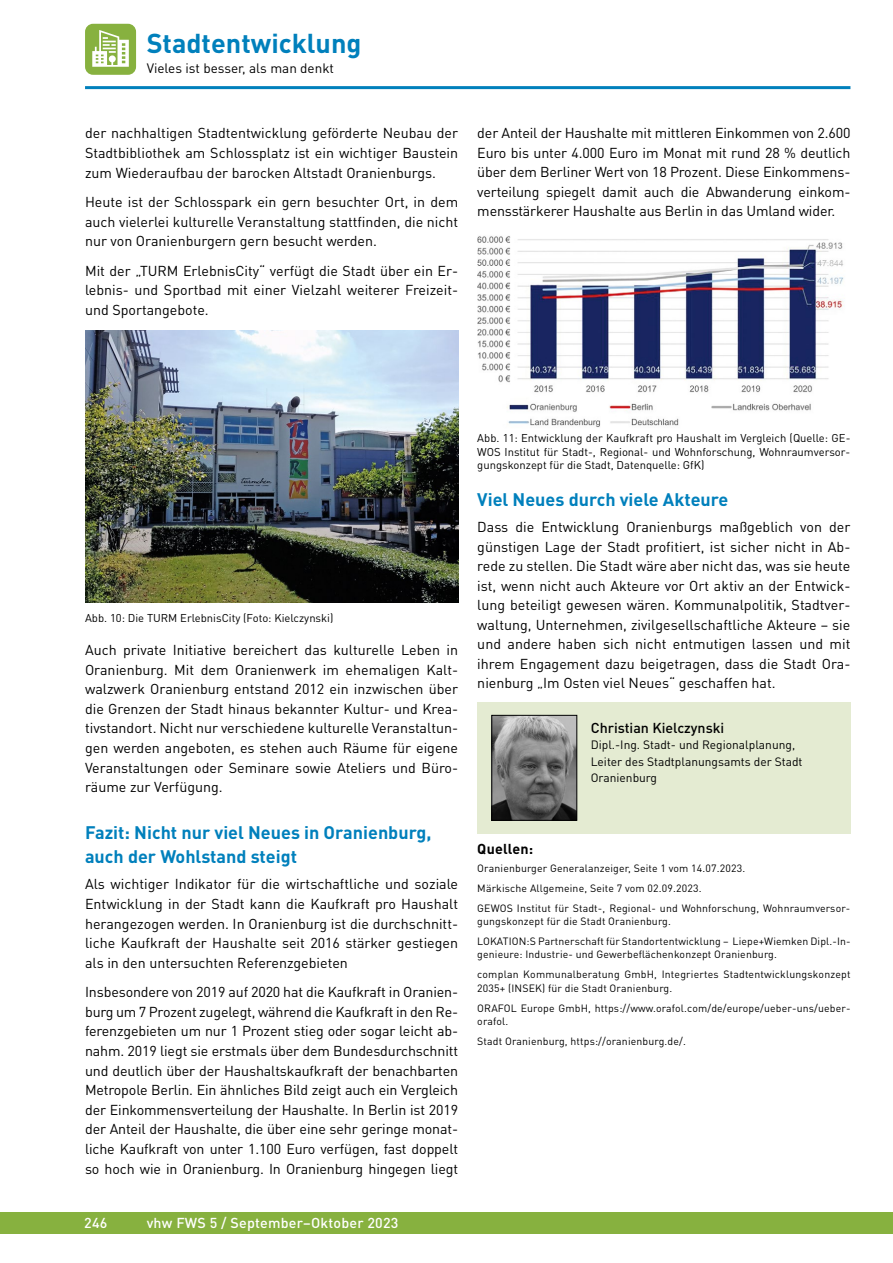
<style>
.page{position:relative;width:893px;height:1263px;background:#fff}
.page>*{position:absolute;margin:0;border:0;box-sizing:border-box;transform-origin:0 0}
.t1{font:700 27px "DIN Pro";color:#0080bc}
.t2{font:700 18px/24.2px "DIN Pro";color:#0080bc}
.t3{font:14.25px/19.6px "DIN Pro";color:#000;text-align:justify}
.t4{font:500 14.25px "DIN Pro";letter-spacing:.015em;color:#fff}
.t5{font:500 14.25px "DIN Pro";color:#000}
.t6{font:700 14.25px "DIN Pro";letter-spacing:.015em;color:#000}
.t7{font:13.5px "DIN Pro";color:#000}
.t8{font:12px/16.5px "DIN Pro";color:#000}
.t9{font:11.25px/13.5px "DIN Pro";color:#000;text-align:justify}
.t10{font:10.5px/20px "DIN Pro";letter-spacing:.015em;color:#000}
</style>
<div class="page">
<div style="left:0;top:1212px;width:893px;height:21px;background:#87b13f"></div>
<hr style="left:85px;top:86px;width:765px;height:3px;background:#0080bc">
<div style="left:85px;top:24px;width:51px;height:51px;background:#87b13f;border-radius:8px"></div>
<svg style="left:92px;top:30px;width:37px;height:37px"></svg>
<div style="left:477px;top:703px;width:373px;height:131px;background:#e4ebd2"></div>
<img style="left:493px;top:717px;width:82px;height:102px">
<div style="left:491px;top:715px;width:86px;height:106px;border:1px solid #000"></div>
<img style="left:85px;top:331px;width:373px;height:272px">
<img style="left:477px;top:236px;width:367px;height:191px">
<h1 class="t1" style="left:147px;top:25px;width:216px">Stadtentwicklung</h1>
<p class="t7" style="left:147px;top:59px;width:189px">Vieles ist besser, als man denkt</p>
<p class="t3" style="left:85px;top:123px;width:375px">der nachhaltigen Stadtentwicklung geförderte Neubau der Stadtbibliothek am Schlossplatz ist ein wichtiger Baustein zum Wiederaufbau der barocken Altstadt Oranienburgs.</p>
<p class="t3" style="left:85px;top:191px;width:375px">Heute ist der Schlosspark ein gern besuchter Ort, in dem auch vielerlei kulturelle Veranstaltung stattfinden, die nicht nur von Oranienburgern gern besucht werden.</p>
<p class="t3" style="left:85px;top:260px;width:375px">Mit der „TURM ErlebnisCity“ verfügt die Stadt über ein Er&shy;lebnis- und Sportbad mit einer Vielzahl weiterer Freizeit&shy;und Sportangebote.</p>
<p class="t3" style="left:477px;top:123px;width:375px">der Anteil der Haushalte mit mittleren Einkommen von 2.600<br>Euro bis unter 4.000 Euro im Monat mit rund 28 % deutlich über dem Berliner Wert von 18 Prozent. Diese Einkommens&shy;verteilung spiegelt damit auch die Abwanderung einkom&shy;mensstärkerer Haushalte aus Berlin in das Umland wider.</p>
<p class="t9" style="left:85px;top:610px;width:250px">Abb. 10: Die TURM ErlebnisCity (Foto: Kielczynski)</p>
<p class="t3" style="left:85px;top:639px;width:375px">Auch private Initiative bereichert das kulturelle Leben in Oranienburg. Mit dem Oranienwerk im ehemaligen Kalt&shy;walzwerk Oranienburg entstand 2012 ein inzwischen über die Grenzen der Stadt hinaus bekannter Kultur- und Krea&shy;tivstandort. Nicht nur verschiedene kulturelle Veranstaltun&shy;gen werden angeboten, es stehen auch Räume für eigene Veranstaltungen oder Seminare sowie Ateliers und Büro&shy;räume zur Verfügung.</p>
<p class="t2" style="left:85px;top:820px;width:348px">Fazit: Nicht nur viel Neues in Oranienburg, auch der Wohlstand steigt</p>
<p class="t3" style="left:85px;top:874px;width:375px">Als wichtiger Indikator für die wirtschaftliche und soziale Entwicklung in der Stadt kann die Kaufkraft pro Haushalt herangezogen werden. In Oranienburg ist die durchschnitt&shy;liche Kaufkraft der Haushalte seit 2016 stärker gestiegen als in den untersuchten Referenzgebieten</p>
<p class="t3" style="left:85px;top:981px;width:375px">Insbesondere von 2019 auf 2020 hat die Kaufkraft in Oranien&shy;burg um 7 Prozent zugelegt, während die Kaufkraft in den Re&shy;ferenzgebieten um nur 1 Prozent stieg oder sogar leicht ab&shy;nahm. 2019 liegt sie erstmals über dem Bundesdurchschnitt und deutlich über der Haushaltskaufkraft der benachbarten Metropole Berlin. Ein ähnliches Bild zeigt auch ein Vergleich der Einkommensverteilung der Haushalte. In Berlin ist 2019 der Anteil der Haushalte, die über eine sehr geringe monat&shy;liche Kaufkraft von unter 1.100 Euro verfügen, fast doppelt so hoch wie in Oranienburg. In Oranienburg hingegen liegt</p>
<p class="t4" style="left:84px;top:1213px;width:25px">246</p>
<p class="t4" style="left:147px;top:1213px;width:253px">vhw FWS 5 / September–Oktober 2023</p>
<p class="t9" style="left:477px;top:431px;width:375px">Abb. 11: Entwicklung der Kaufkraft pro Haushalt im Vergleich (Quelle: GE-WOS Institut für Stadt-, Regional- und Wohnforschung, Wohnraumversor&shy;gungskonzept für die Stadt, Datenquelle: GfK)</p>
<p class="t2" style="left:477px;top:487px;width:253px">Viel Neues durch viele Akteure</p>
<p class="t3" style="left:477px;top:517px;width:375px">Dass die Entwicklung Oranienburgs maßgeblich von der günstigen Lage der Stadt profitiert, ist sicher nicht in Ab&shy;rede zu stellen. Die Stadt wäre aber nicht das, was sie heute ist, wenn nicht auch Akteure vor Ort aktiv an der Entwick&shy;lung beteiligt gewesen wären. Kommunalpolitik, Stadtver&shy;waltung, Unternehmen, zivilgesellschaftliche Akteure – sie und andere haben sich nicht entmutigen lassen und mit ihrem Engagement dazu beigetragen, dass die Stadt Ora&shy;nienburg „Im Osten viel Neues“ geschaffen hat.</p>
<p class="t5" style="left:591px;top:718px;width:135px">Christian Kielczynski</p>
<p class="t8" style="left:591px;top:736px;width:213px">Dipl.-Ing. Stadt- und Regionalplanung,<br>Leiter des Stadtplanungsamts der Stadt<br>Oranienburg</p>
<p class="t6" style="left:477px;top:839px;width:57px">Quellen:</p>
<p class="t10" style="left:477px;top:858px;width:375px">Oranienburger Generalanzeiger, Seite 1 vom 14.07.2023.<br>Märkische Allgemeine, Seite 7 vom 02.09.2023.<br>GEWOS Institut für Stadt-, Regional- und Wohnforschung, Wohnraumversor-</p>
<p class="t10" style="left:477px;top:911px;width:375px">gungskonzept für die Stadt Oranienburg.<br>LOKATION:S Partnerschaft für Standortentwicklung – Liepe+Wiemken Dipl.-In-</p>
<p class="t10" style="left:477px;top:944px;width:375px">genieure: Industrie- und Gewerbeflächenkonzept Oranienburg.<br>complan Kommunalberatung GmbH, Integriertes Stadtentwicklungskonzept</p>
<p class="t10" style="left:477px;top:978px;width:375px">2035+ (INSEK) für die Stadt Oranienburg.<br>ORAFOL Europe GmbH, https://www.orafol.com/de/europe/ueber-uns/ueber-</p>
<p class="t10" style="left:477px;top:1011px;width:210px">orafol.<br>Stadt Oranienburg, https://oranienburg.de/.</p>
</div>
